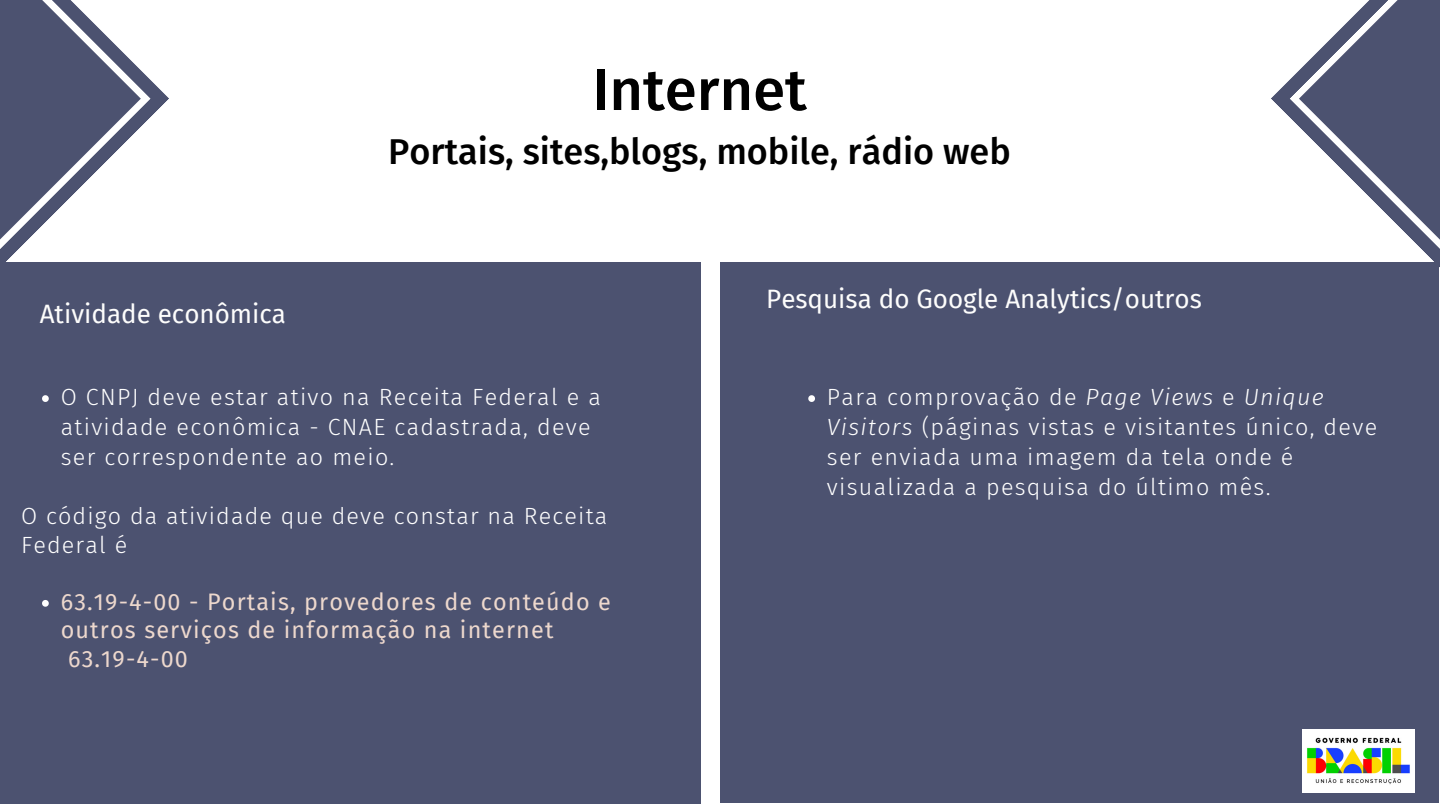
<style>
.page{position:relative;width:1440px;height:810px;background:#fff}
.page>*{position:absolute;margin:0;border:0;box-sizing:border-box;transform-origin:0 0}
.t1{font:500 58px "Fira Sans";color:#000}
.t2{font:500 36px "Fira Sans";color:#000}
.t3{font:26px "Fira Sans";color:#fdfdfc}
.t4{font:300 23.4px/30px "Fira Sans";letter-spacing:.055em;color:#fff}
.t5{font:23.4px "Fira Sans";letter-spacing:.05em;color:#edd8cd}
.s1{font-style:italic}
</style>
<div class="page">
<svg style="left:0;top:0;width:169px;height:262px"></svg>
<svg style="left:1271px;top:0;width:169px;height:268px"></svg>
<div style="left:0;top:262px;width:701px;height:542px;background:#4c5270"></div>
<svg style="left:42px;top:395px;width:7px;height:7px"></svg>
<svg style="left:42px;top:600px;width:7px;height:7px"></svg>
<div style="left:720px;top:262px;width:719px;height:541px;background:#4c5270"></div>
<svg style="left:808px;top:395px;width:7px;height:7px"></svg>
<img style="left:1303px;top:729px;width:112px;height:63px">
<p class="t3" style="left:40px;top:299px;width:248px">Atividade econômica</p>
<h1 class="t1" style="left:592px;top:56px;width:216px">Internet</h1>
<h2 class="t2" style="left:388px;top:130px;width:624px">Portais, sites,blogs, mobile, rádio web</h2>
<p class="t3" style="left:766px;top:283px;width:437px">Pesquisa do Google Analytics/outros</p>
<p class="t4" style="left:61px;top:382px;width:542px">O CNPJ deve estar ativo na Receita Federal e a atividade econômica - CNAE cadastrada, deve ser correspondente ao meio.</p>
<p class="t4" style="left:21px;top:502px;width:588px;line-height:28.5px">O código da atividade que deve constar na Receita<br>Federal é</p>
<p class="t5" style="left:61px;top:588px;width:552px">63.19-4-00 - Portais, provedores de conteúdo e</p>
<p class="t5" style="left:61px;top:616px;width:494px">outros serviços de informação na internet</p>
<p class="t5" style="left:68px;top:645px;width:121px">63.19-4-00</p>
<p class="t4" style="left:827px;top:382px;width:552px">Para comprovação de <span class="s1">Page Views</span> e <span class="s1">Unique Visitors</span> (páginas vistas e visitantes único, deve ser enviada uma imagem da tela onde é visualizada a pesquisa do último mês.</p>
</div>
